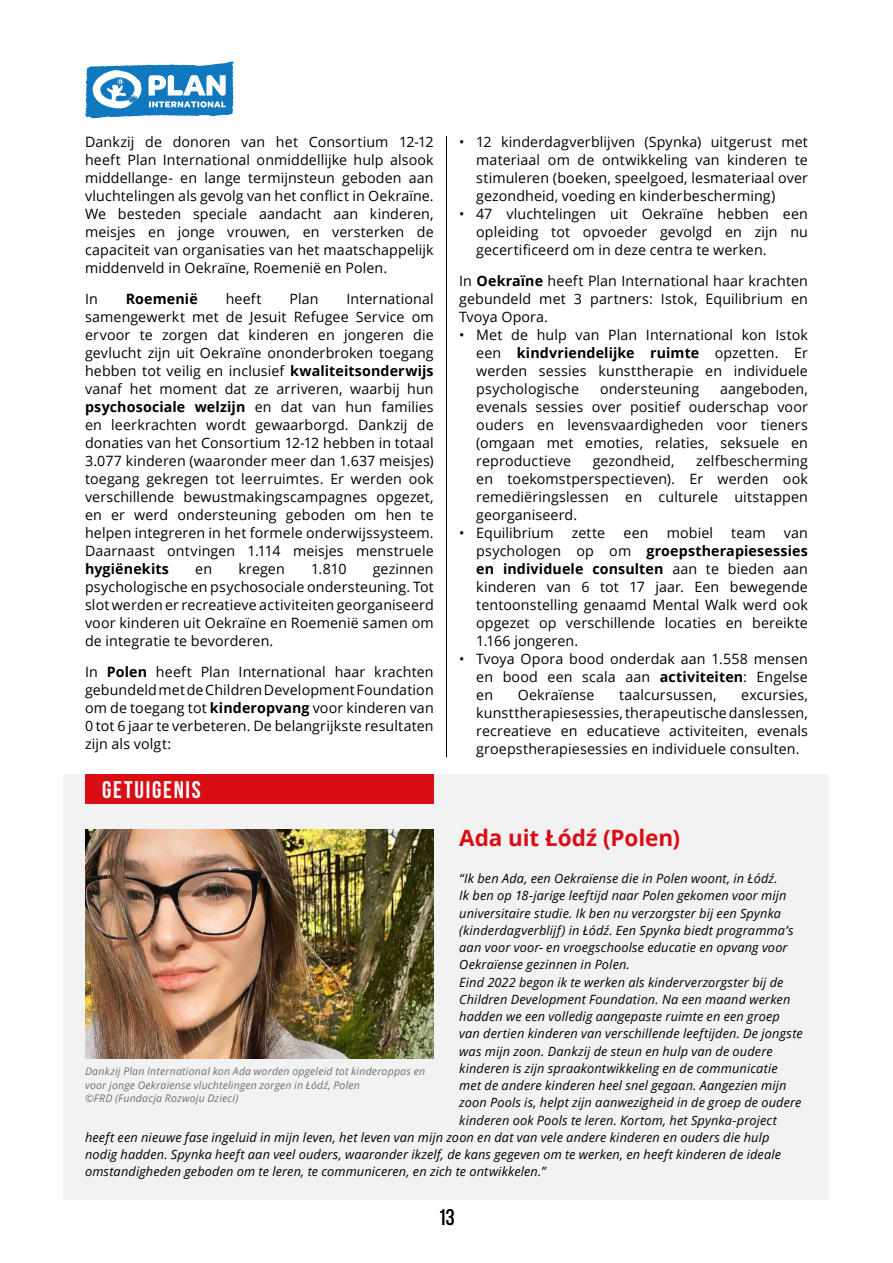
<style>
.page{position:relative;width:893px;height:1263px;background:#fff}
.page>*{position:absolute;margin:0;border:0;box-sizing:border-box;transform-origin:0 0}
.t1{font:700 24px "Bebas Neue";letter-spacing:.07em;color:#fff}
.t2{font:700 22.5px "Open Sans";letter-spacing:-.005em;color:#da0d15}
.t3{font:22.5px "Bebas Neue";color:#000}
.t4{font:14.25px/18px "Open Sans";letter-spacing:.01em;color:#000;text-align:justify}
.t5{font:700 14.25px "Open Sans";letter-spacing:.01em;color:#000}
.t6{font:italic 12.75px "Open Sans";letter-spacing:.01em;color:#000}
.t7{font:italic 10.5px/13.5px "Open Sans";letter-spacing:.02em;color:#706f6f}
.s1{font-weight:700}
</style>
<div class="page">
<div style="left:64px;top:774px;width:765px;height:425px;background:#f2f2f2"></div>
<div style="left:85px;top:774px;width:349px;height:30px;background:#da0d15"></div>
<hr style="left:446px;top:136px;width:1px;height:621px;background:#000">
<img style="left:85px;top:829px;width:349px;height:230px">
<svg style="left:85px;top:62px;width:149px;height:56px"></svg>
<p class="t4" style="left:85px;top:132px;width:350px">Dankzij de donoren van het Consortium 12-12 heeft Plan International onmiddellijke hulp alsook middellange- en lange termijnsteun geboden aan vluchtelingen als gevolg van het conflict in Oekraïne.<br>We besteden speciale aandacht aan kinderen, meisjes en jonge vrouwen, en versterken de capaciteit van organisaties van het maatschappelijk middenveld in Oekraïne, Roemenië en Polen.</p>
<p class="t4" style="left:85px;top:289px;width:14px">In</p>
<p class="t5" style="left:126px;top:288px;width:73px">Roemenië</p>
<p class="t4" style="left:226px;top:289px;width:37px">heeft</p>
<p class="t4" style="left:289px;top:289px;width:31px">Plan</p>
<p class="t4" style="left:85px;top:289px;width:350px;text-indent:261px">International samengewerkt met de Jesuit Refugee Service om ervoor te zorgen dat kinderen en jongeren die gevlucht zijn uit Oekraïne ononderbroken toegang hebben tot veilig en inclusief <span class="s1">kwaliteitsonderwijs </span>vanaf het moment dat ze arriveren, waarbij hun <span class="s1">psychosociale welzijn</span> en dat van hun families en leerkrachten wordt gewaarborgd. Dankzij de donaties van het Consortium 12-12 hebben in totaal 3.077 kinderen (waaronder meer dan 1.637 meisjes) toegang gekregen tot leerruimtes. Er werden ook verschillende bewustmakingscampagnes opgezet, en er werd ondersteuning geboden om hen te helpen integreren in het formele onderwijssysteem.<br>Daarnaast ontvingen 1.114 meisjes menstruele</p>
<p class="t5" style="left:85px;top:558px;width:85px">hygiënekits</p>
<p class="t4" style="left:195px;top:559px;width:18px">en</p>
<p class="t4" style="left:238px;top:559px;width:48px">kregen</p>
<p class="t4" style="left:311px;top:559px;width:37px">1.810</p>
<p class="t4" style="left:85px;top:559px;width:350px;text-indent:288px">gezinnen psychologische en psychosociale ondersteuning. Tot slot werden er recreatieve activiteiten georganiseerd voor kinderen uit Oekraïne en Roemenië samen om de integratie te bevorderen.</p>
<p class="t4" style="left:85px;top:662px;width:350px">In <span class="s1">Polen</span> heeft Plan International haar krachten gebundeld met de Children Development Foundation om de toegang tot <span class="s1">kinderopvang</span> voor kinderen van 0 tot 6 jaar te verbeteren. De belangrijkste resultaten zijn als volgt:</p>
<h1 class="t1" style="left:102px;top:776px;width:100px">GETUIGENIS</h1>
<p class="t4" style="left:476px;top:132px;width:333px;text-indent:-17px">• 12 kinderdagverblijven (Spynka) uitgerust met materiaal om de ontwikkeling van kinderen te stimuleren (boeken, speelgoed, lesmateriaal over gezondheid, voeding en kinderbescherming)</p>
<p class="t4" style="left:476px;top:204px;width:333px;text-indent:-17px">• 47 vluchtelingen uit Oekraïne hebben een opleiding tot opvoeder gevolgd en zijn nu gecertificeerd om in deze centra te werken.</p>
<p class="t4" style="left:459px;top:271px;width:350px">In <span class="s1">Oekraïne</span> heeft Plan International haar krachten gebundeld met 3 partners: Istok, Equilibrium en Tvoya Opora.</p>
<p class="t4" style="left:476px;top:325px;width:333px;text-indent:-17px">• Met de hulp van Plan International kon Istok een <span class="s1">kindvriendelijke ruimte</span> opzetten. Er werden sessies kunsttherapie en individuele psychologische</p>
<p class="t4" style="left:476px;top:379px;width:333px;text-indent:244px">aangeboden, evenals sessies over positief ouderschap voor ouders en levensvaardigheden voor tieners (omgaan met emoties, relaties, seksuele en reproductieve</p>
<p class="t4" style="left:600px;top:379px;width:101px">ondersteuning</p>
<p class="t4" style="left:476px;top:451px;width:333px;text-indent:220px">zelfbescherming en toekomstperspectieven). Er werden ook remediëringslessen en culturele uitstappen georganiseerd.</p>
<p class="t4" style="left:459px;top:523px;width:96px">• Equilibrium</p>
<p class="t4" style="left:572px;top:523px;width:35px">zette</p>
<p class="t4" style="left:623px;top:523px;width:27px">een</p>
<p class="t4" style="left:667px;top:523px;width:48px">mobiel</p>
<p class="t4" style="left:731px;top:523px;width:36px">team</p>
<p class="t4" style="left:593px;top:451px;width:84px">gezondheid,</p>
<p class="t4" style="left:476px;top:523px;width:333px;text-indent:308px">van psychologen op om <span class="s1">groepstherapiesessies en individuele consulten</span> aan te bieden aan kinderen van 6 tot 17 jaar. Een bewegende tentoonstelling genaamd Mental Walk werd ook opgezet op verschillende locaties en bereikte 1.166 jongeren.</p>
<p class="t4" style="left:476px;top:649px;width:333px;text-indent:-17px">• Tvoya Opora bood onderdak aan 1.558 mensen en bood een scala aan <span class="s1">activiteiten</span>: Engelse en</p>
<p class="t4" style="left:518px;top:685px;width:78px">Oekraïense</p>
<p class="t4" style="left:619px;top:685px;width:99px">taalcursussen,</p>
<p class="t4" style="left:476px;top:685px;width:333px;text-indent:265px">excursies, kunsttherapiesessies, therapeutische danslessen, recreatieve en educatieve activiteiten, evenals groepstherapiesessies en individuele consulten.</p>
<h2 class="t2" style="left:459px;top:822px;width:222px">Ada uit Łódź (Polen)</h2>
<p class="t6" style="left:459px;top:870px;width:320px">“Ik ben Ada, een Oekraïense die in Polen woont, in Łódź.</p>
<p class="t6" style="left:459px;top:887px;width:329px">Ik ben op 18-jarige leeftijd naar Polen gekomen voor mijn</p>
<p class="t6" style="left:459px;top:904px;width:323px">universitaire studie. Ik ben nu verzorgster bij een Spynka</p>
<p class="t6" style="left:459px;top:921px;width:336px">(kinderdagverblijf) in Łódź. Een Spynka biedt programma’s</p>
<p class="t6" style="left:459px;top:939px;width:330px">aan voor voor- en vroegschoolse educatie en opvang voor</p>
<p class="t6" style="left:459px;top:956px;width:172px">Oekraïense gezinnen in Polen.</p>
<p class="t6" style="left:459px;top:973px;width:326px">Eind 2022 begon ik te werken als kinderverzorgster bij de</p>
<p class="t6" style="left:459px;top:990px;width:333px">Children Development Foundation. Na een maand werken</p>
<p class="t6" style="left:459px;top:1008px;width:322px">hadden we een volledig aangepaste ruimte en een groep</p>
<p class="t6" style="left:459px;top:1025px;width:345px">van dertien kinderen van verschillende leeftijden. De jongste</p>
<p class="t6" style="left:459px;top:1042px;width:315px">was mijn zoon. Dankzij de steun en hulp van de oudere</p>
<p class="t6" style="left:459px;top:1059px;width:320px">kinderen is zijn spraakontwikkeling en de communicatie</p>
<p class="t6" style="left:459px;top:1077px;width:329px">met de andere kinderen heel snel gegaan. Aangezien mijn</p>
<p class="t6" style="left:459px;top:1094px;width:344px">zoon Pools is, helpt zijn aanwezigheid in de groep de oudere</p>
<p class="t6" style="left:459px;top:1111px;width:319px">kinderen ook Pools te leren. Kortom, het Spynka-project</p>
<p class="t6" style="left:85px;top:1128px;width:686px">heeft een nieuwe fase ingeluid in mijn leven, het leven van mijn zoon en dat van vele andere kinderen en ouders die hulp</p>
<p class="t6" style="left:85px;top:1146px;width:697px">nodig hadden. Spynka heeft aan veel ouders, waaronder ikzelf, de kans gegeven om te werken, en heeft kinderen de ideale</p>
<p class="t6" style="left:85px;top:1163px;width:462px">omstandigheden geboden om te leren, te communiceren, en zich te ontwikkelen.”</p>
<p class="t7" style="left:85px;top:1064px;width:342px">Dankzij Plan International kon Ada worden opgeleid tot kinderoppas en voor jonge Oekraïense vluchtelingen zorgen in Łódź, Polen<br>©FRD (Fundacja Rozwoju Dzieci)</p>
<h2 class="t3" style="left:438px;top:1204px;width:18px">13</h2>
</div>
